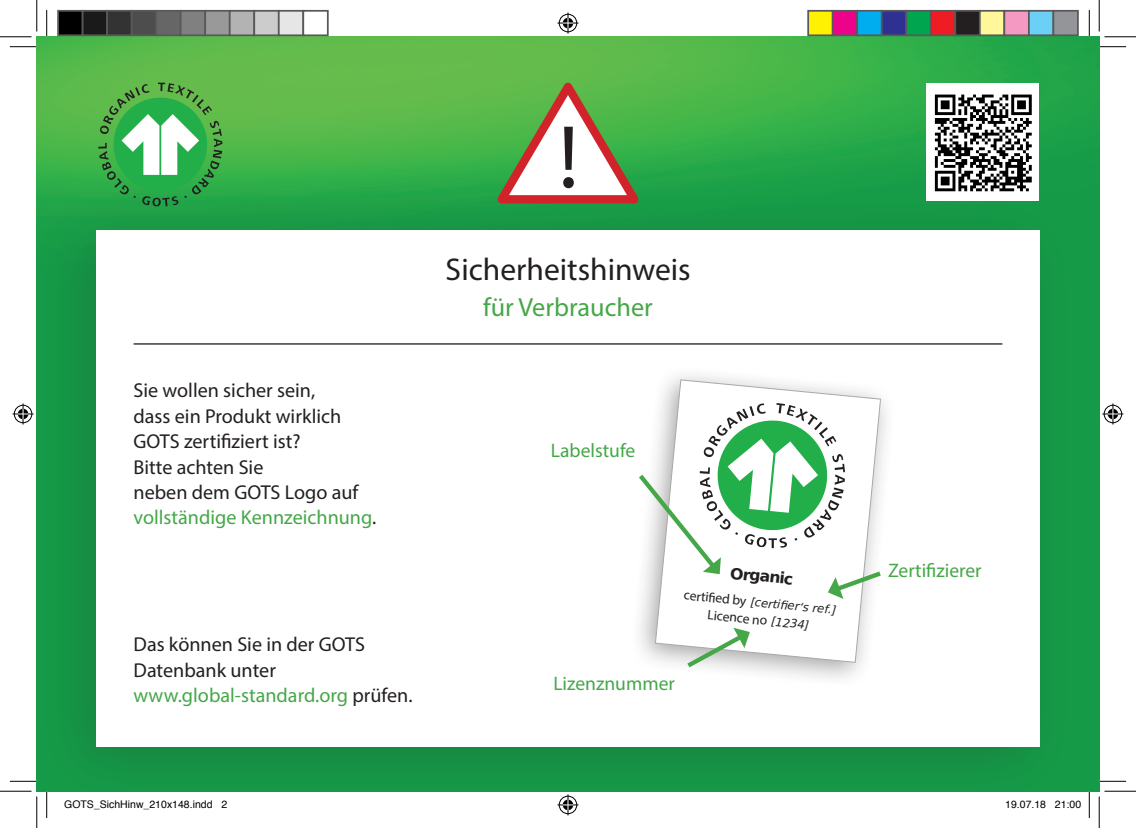
<style>
.page{position:relative;width:1136px;height:828px;background:#fff}
.page>*{position:absolute;margin:0;border:0;box-sizing:border-box;transform-origin:0 0}
.t1{font:89.77px "Myriad Pro";color:#231f20}
.t2{font:31.5px "Myriad Pro";color:#231f20}
.t3{font:26.25px "Myriad Pro";color:#45a748}
.t4{font:20.12px/25.4px "Myriad Pro";color:#231f20}
.t5{font:19.6px "Myriad Pro";color:#45a748}
.t6{font:italic 700 15.58px "DejaVu Sans";color:#231f20}
.t7{font:13.65px "Myriad Pro";color:#231f20}
.t8{font:italic 11.72px "DejaVu Sans";color:#231f20}
.t9{font:10.5px "Helvetica";color:#000}
.s1{color:#45a748}
.s2{font-family:"Myriad Pro";font-style:normal;font-size:13.65px}
.s3{font-family:"DejaVu Sans";font-style:italic;font-size:11.72px}
</style>
<div class="page">
<img style="left:37px;top:37px;width:1061px;height:754px">
<div style="left:37px;top:187px;width:1045px;height:604px;background:#231f20;opacity:.2"></div>
<div style="left:96px;top:230px;width:943px;height:516px;background:#fff"></div>
<img style="left:925px;top:84px;width:113px;height:116px">
<svg style="left:98px;top:83px;width:124px;height:123px"></svg>
<svg style="left:487px;top:75px;width:161px;height:133px"></svg>
<hr style="left:133px;top:343px;width:869px;height:1px;background:#231f20">
<div style="left:629px;top:364px;width:266px;height:324px;background:#231f20;opacity:.4"></div>
<svg style="left:654px;top:379px;width:226px;height:283px"></svg>
<svg style="left:634px;top:403px;width:251px;height:196px"></svg>
<svg style="left:682px;top:627px;width:67px;height:44px"></svg>
<svg style="left:10px;top:46px;width:26px;height:1px"></svg>
<svg style="left:1099px;top:46px;width:26px;height:1px"></svg>
<svg style="left:10px;top:781px;width:26px;height:1px"></svg>
<svg style="left:1099px;top:781px;width:26px;height:1px"></svg>
<svg style="left:46px;top:10px;width:1px;height:26px"></svg>
<svg style="left:46px;top:791px;width:1px;height:27px"></svg>
<svg style="left:1088px;top:10px;width:1px;height:26px"></svg>
<svg style="left:1088px;top:791px;width:1px;height:27px"></svg>
<hr style="left:0;top:36px;width:32px;height:1px;background:#000">
<hr style="left:1104px;top:36px;width:31px;height:1px;background:#000">
<hr style="left:0;top:790px;width:32px;height:1px;background:#000">
<hr style="left:1104px;top:790px;width:31px;height:1px;background:#000">
<hr style="left:36px;top:0;width:1px;height:31px;background:#000">
<hr style="left:36px;top:796px;width:1px;height:32px;background:#000">
<hr style="left:1098px;top:0;width:1px;height:31px;background:#000">
<hr style="left:1098px;top:796px;width:1px;height:32px;background:#000">
<svg style="left:557px;top:13px;width:21px;height:21px"></svg>
<svg style="left:557px;top:794px;width:21px;height:21px"></svg>
<svg style="left:13px;top:403px;width:21px;height:21px"></svg>
<svg style="left:1102px;top:403px;width:21px;height:21px"></svg>
<div style="left:58px;top:11px;width:25px;height:24px;background:#000"></div>
<div style="left:57px;top:10px;width:26px;height:26px;border:2px solid #595959"></div>
<div style="left:83px;top:11px;width:24px;height:24px;background:#1a1a1a"></div>
<div style="left:82px;top:10px;width:26px;height:26px;border:2px solid #595959"></div>
<div style="left:107px;top:11px;width:25px;height:24px;background:#333"></div>
<div style="left:106px;top:10px;width:26px;height:26px;border:2px solid #595959"></div>
<div style="left:132px;top:11px;width:24px;height:24px;background:#4d4d4d"></div>
<div style="left:131px;top:10px;width:26px;height:26px;border:2px solid #595959"></div>
<div style="left:156px;top:11px;width:25px;height:24px;background:#666"></div>
<div style="left:155px;top:10px;width:26px;height:26px;border:2px solid #595959"></div>
<div style="left:181px;top:11px;width:24px;height:24px;background:#808080"></div>
<div style="left:180px;top:10px;width:26px;height:26px;border:2px solid #595959"></div>
<div style="left:205px;top:11px;width:25px;height:24px;background:#999"></div>
<div style="left:204px;top:10px;width:26px;height:26px;border:2px solid #595959"></div>
<div style="left:230px;top:11px;width:24px;height:24px;background:#b3b3b3"></div>
<div style="left:229px;top:10px;width:26px;height:26px;border:2px solid #595959"></div>
<div style="left:254px;top:11px;width:25px;height:24px;background:#ccc"></div>
<div style="left:253px;top:10px;width:26px;height:26px;border:2px solid #595959"></div>
<div style="left:279px;top:11px;width:24px;height:24px;background:#e6e6e6"></div>
<div style="left:278px;top:10px;width:26px;height:26px;border:2px solid #595959"></div>
<div style="left:302px;top:10px;width:26px;height:26px;border:2px solid #595959"></div>
<div style="left:808px;top:11px;width:24px;height:24px;background:#fff101"></div>
<div style="left:807px;top:10px;width:26px;height:26px;border:2px solid #595959"></div>
<div style="left:832px;top:11px;width:25px;height:24px;background:#ed028c"></div>
<div style="left:831px;top:10px;width:26px;height:26px;border:2px solid #595959"></div>
<div style="left:857px;top:11px;width:24px;height:24px;background:#00aeef"></div>
<div style="left:856px;top:10px;width:26px;height:26px;border:2px solid #595959"></div>
<div style="left:881px;top:11px;width:25px;height:24px;background:#2e3092"></div>
<div style="left:880px;top:10px;width:26px;height:26px;border:2px solid #595959"></div>
<div style="left:906px;top:11px;width:24px;height:24px;background:#00a54f"></div>
<div style="left:905px;top:10px;width:26px;height:26px;border:2px solid #595959"></div>
<div style="left:930px;top:11px;width:25px;height:24px;background:#ee1d23"></div>
<div style="left:929px;top:10px;width:26px;height:26px;border:2px solid #595959"></div>
<div style="left:955px;top:11px;width:24px;height:24px;background:#231f20"></div>
<div style="left:954px;top:10px;width:26px;height:26px;border:2px solid #595959"></div>
<div style="left:979px;top:11px;width:25px;height:24px;background:#fff79a"></div>
<div style="left:978px;top:10px;width:26px;height:26px;border:2px solid #595959"></div>
<div style="left:1004px;top:11px;width:24px;height:24px;background:#f499c2"></div>
<div style="left:1003px;top:10px;width:26px;height:26px;border:2px solid #595959"></div>
<div style="left:1028px;top:11px;width:25px;height:24px;background:#6bcff6"></div>
<div style="left:1027px;top:10px;width:26px;height:26px;border:2px solid #595959"></div>
<div style="left:1053px;top:11px;width:24px;height:24px;background:#939598"></div>
<div style="left:1052px;top:10px;width:26px;height:26px;border:2px solid #595959"></div>
<h1 class="t1" style="left:558px;top:102px;width:22px">!</h1>
<p class="t4" style="left:133px;top:377px;width:244px">Sie wollen sicher sein,<br>dass ein Produkt wirklich<br>GOTS zertifiziert ist?<br>Bitte achten Sie<br>neben dem GOTS Logo auf <span class="s1">vollständige Kennzeichnung</span>.</p>
<p class="t4" style="left:133px;top:631px;width:280px">Das können Sie in der GOTS<br>Datenbank unter <span class="s1">www.global-standard.org</span> prüfen.</p>
<h2 class="t2" style="left:445px;top:249px;width:246px">Sicherheitshinweis</h2>
<h3 class="t3" style="left:483px;top:291px;width:171px">für Verbraucher</h3>
<p class="t5" style="left:550px;top:439px;width:86px">Labelstufe</p>
<p class="t6" style="left:732px;top:561px;width:64px;rotate:6deg">Organic</p>
<p class="t8" style="left:684px;top:586px;width:154px;rotate:6deg"><span class="s2">certifi ed by</span> [certifi er‘s ref.]</p>
<p class="t7" style="left:708px;top:606px;width:103px;rotate:6deg">Licence no <span class="s3">[1234]</span></p>
<p class="t5" style="left:553px;top:671px;width:123px">Lizenznummer</p>
<p class="t5" style="left:887px;top:558px;width:95px">Zertifizierer</p>
<p class="t9" style="left:64px;top:795px;width:164px">GOTS_SichHinw_210x148.indd 2</p>
<p class="t9" style="left:1004px;top:795px;width:77px">19.07.18 21:00</p>
</div>
